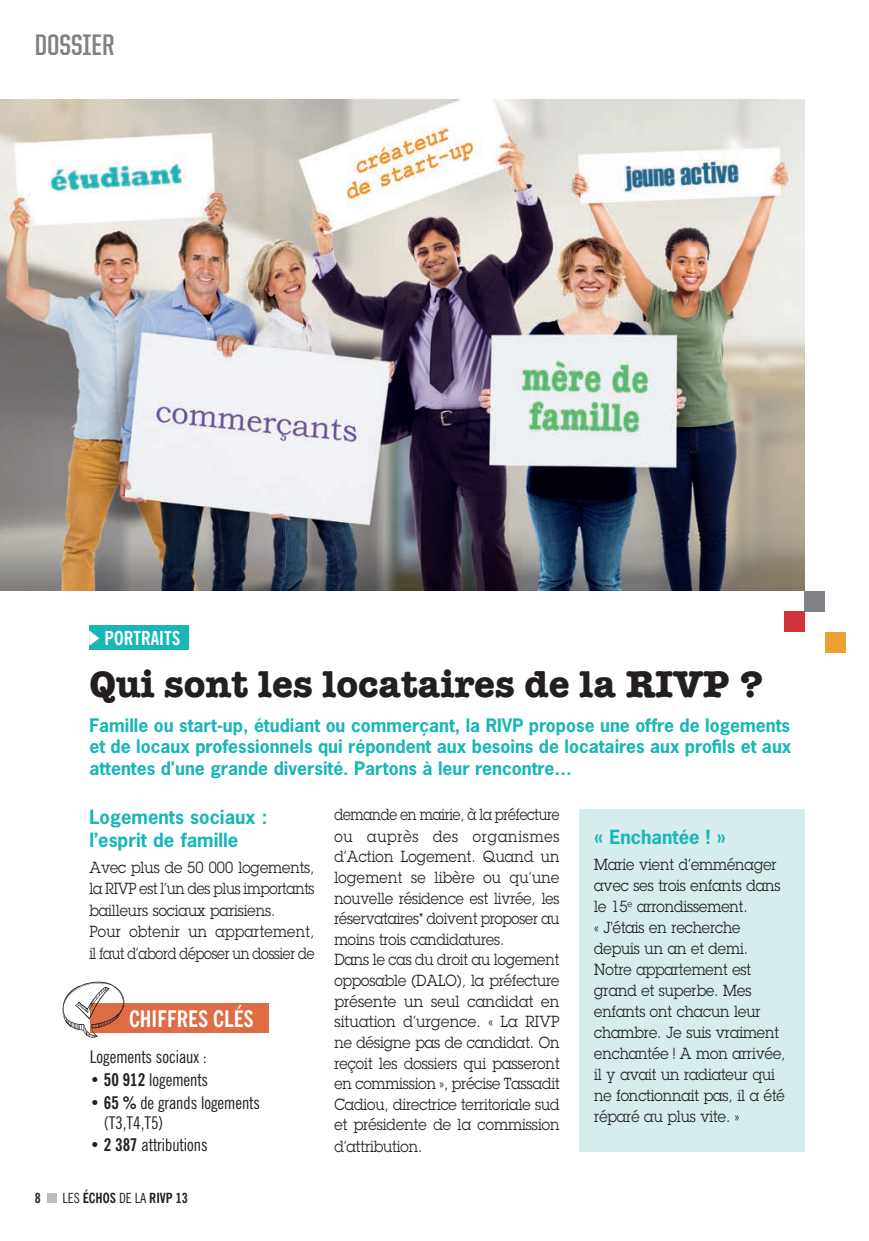
<style>
.page{position:relative;width:869px;height:1241px;background:#fff}
.page>*{position:absolute;margin:0;border:0;box-sizing:border-box;transform-origin:0 0}
.t1{font:700 38.5px "American Typewriter";color:#231f20}
.t2{font:700 29.75px "United Sans Cond";color:#808285}
.t3{font:700 condensed 22.75px "News Gothic BT";color:#fff}
.t4{font:700 condensed 19.25px "News Gothic BT";color:#fff}
.t5{font:700 18.38px/22.4px "News Gothic";color:#1ab6b7}
.t6{font:700 17.5px/21.9px "News Gothic";color:#1ab6b7;text-align:justify}
.t7{font:condensed 17.5px/20.1px "News Gothic BT";color:#231f20}
.t8{font:15.75px/20.7px "Lubalin Graph Std";color:#231f20;scale:.85 1}
.t9{font:15.75px/21px "Lubalin Graph Std";color:#231f20;scale:.9 1}
.t10{font:700 condensed 14px "News Gothic BT";color:#231f20}
.s1{font-weight:700}
.s2{font-weight:400}
</style>
<div class="page">
<div style="left:47px;top:1192px;width:10px;height:10px;background:#bcbdc0"></div>
<img style="left:0;top:99px;width:804px;height:491px">
<div style="left:89px;top:625px;width:100px;height:25px;background:#1ab6b7"></div>
<svg style="left:89px;top:630px;width:10px;height:15px"></svg>
<div style="left:804px;top:591px;width:20px;height:20px;background:#808285"></div>
<div style="left:824px;top:632px;width:21px;height:20px;background:#eea133"></div>
<div style="left:783px;top:611px;width:21px;height:21px;background:#cf343c"></div>
<div style="left:90px;top:1003px;width:178px;height:30px;background:#de6c45"></div>
<svg style="left:62px;top:981px;width:63px;height:57px"></svg>
<div style="left:579px;top:809px;width:225px;height:342px;background:#d7eded"></div>
<h2 class="t2" style="left:35px;top:29px;width:81px">DOSSIER</h2>
<p class="t4" style="left:104px;top:625px;width:77px">PORTRAITS</p>
<h1 class="t1" style="left:89px;top:651px;width:675px">Qui sont les locataires de la RIVP ?</h1>
<p class="t6" style="left:89px;top:713px;width:703px">Famille ou start-up, étudiant ou commerçant, la RIVP propose une offre de logements et de locaux professionnels qui répondent aux besoins de locataires aux profils et aux attentes d'une grande diversité. Partons à leur rencontre…</p>
<p class="t5" style="left:89px;top:805px;width:180px">Logements sociaux : l’esprit de famille</p>
<p class="t9" style="left:89px;top:856px;width:251px">Avec plus de 50 000 logements, la RIVP est l’un des plus importants bailleurs sociaux parisiens.<br>Pour obtenir un appartement, il faut d’abord déposer un dossier de</p>
<p class="t8" style="left:334px;top:804px;width:266px">demande en mairie, à la préfecture ou auprès des organismes d’Action Logement. Quand un logement se libère ou qu’une nouvelle résidence est livrée, les réservataires* doivent proposer au moins trois candidatures.<br>Dans le cas du droit au logement opposable (DALO), la préfecture présente un seul candidat en situation d’urgence. « La RIVP ne désigne pas de candidat. On reçoit les dossiers qui passeront en commission », précise Tassadit<br>Cadiou, directrice territoriale sud et présidente de la commission d’attribution.</p>
<p class="t5" style="left:594px;top:825px;width:133px">« Enchantée ! »</p>
<p class="t9" style="left:594px;top:853px;width:214px">Marie vient d’emménager avec ses trois enfants dans le 15<sup>e</sup> arrondissement.<br>« J'étais en recherche depuis un an et demi.<br>Notre appartement est grand et superbe. Mes enfants ont chacun leur chambre. Je suis vraiment enchantée ! A mon arrivée, il y avait un radiateur qui ne fonctionnait pas, il a été réparé au plus vite. »</p>
<h3 class="t3" style="left:129px;top:1004px;width:126px">CHIFFRES CLÉS</h3>
<p class="t7" style="left:90px;top:1046px;width:119px">Logements sociaux :</p>
<p class="t7" style="left:90px;top:1069px;width:120px"><span class="s1">• 50 912</span> logements</p>
<p class="t7" style="left:104px;top:1091px;width:157px;text-indent:-14px"><span class="s1">• 65 %</span> de grands logements (T3,T4,T5)</p>
<p class="t7" style="left:90px;top:1134px;width:119px"><span class="s1">• 2 387</span> attributions</p>
<p class="t10" style="left:35px;top:1188px;width:8px">8</p>
<p class="t10" style="left:63px;top:1188px;width:127px"><span class="s2">LES</span> ÉCHOS <span class="s2">DE LA</span> RIVP 13</p>
</div>
